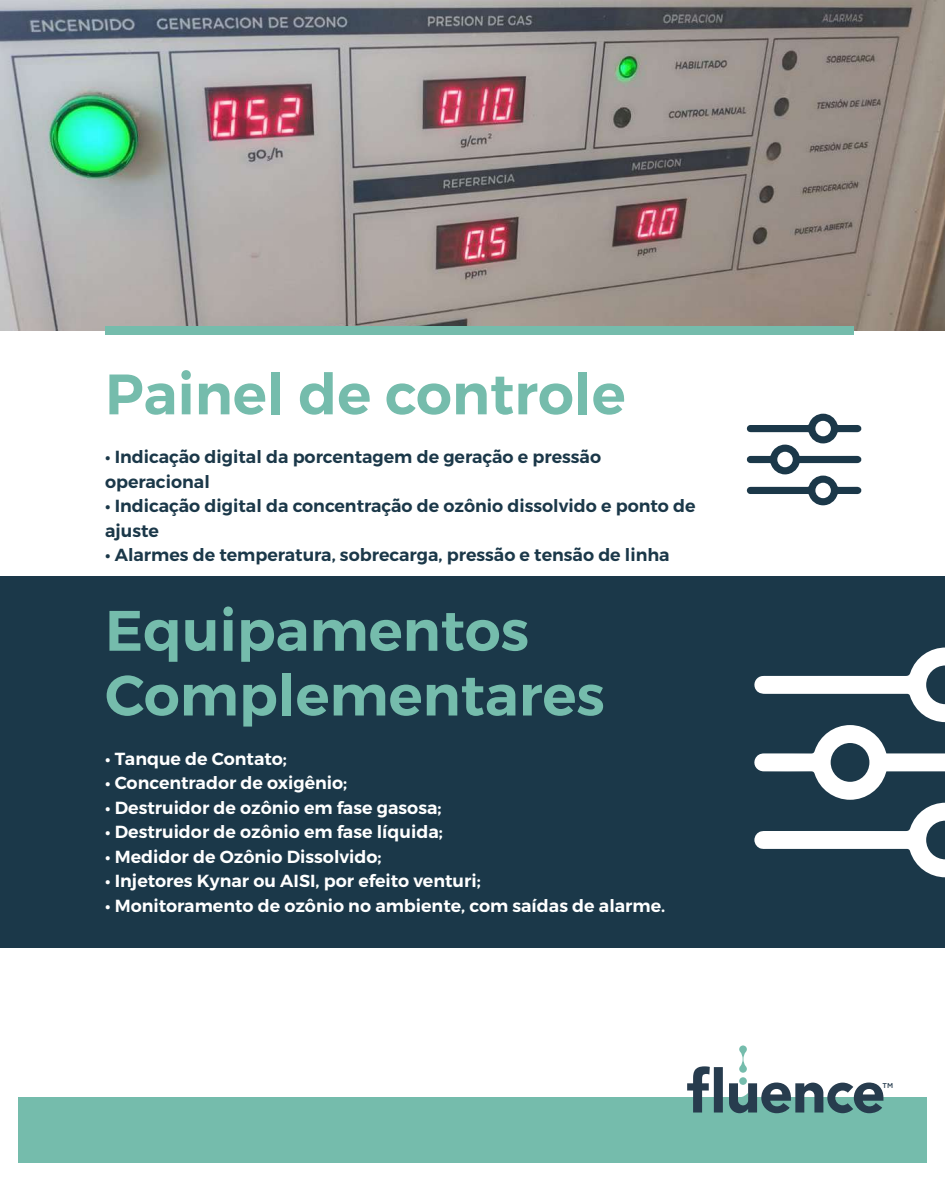
<style>
.page{position:relative;width:945px;height:1182px;background:#fff}
.page>*{position:absolute;margin:0;border:0;box-sizing:border-box;transform-origin:0 0}
.t1{font:600 56.88px/64.8px "Montserrat";color:#75bcac}
.t2{font:600 17.5px "Montserrat";color:#fff}
.t3{font:600 17.5px/24.5px "Montserrat";color:#1b3849}
.t4{font:500 7px "Gotham";color:#273c4e}
</style>
<div class="page">
<img style="left:0;top:0;width:945px;height:330px">
<div style="left:0;top:576px;width:945px;height:372px;background:#1b3849"></div>
<div style="left:18px;top:1097px;width:909px;height:65px;background:#75bcac"></div>
<svg style="left:687px;top:1045px;width:196px;height:68px"></svg>
<div style="left:105px;top:326px;width:748px;height:9px;background:#75bcac"></div>
<svg style="left:746px;top:413px;width:115px;height:92px"></svg>
<svg style="left:754px;top:647px;width:191px;height:230px"></svg>
<h1 class="t1" style="left:105px;top:362px;width:522px">Painel de controle</h1>
<p class="t3" style="left:105px;top:445px;width:498px">• Indicação digital da porcentagem de geração e pressão operacional</p>
<p class="t3" style="left:105px;top:494px;width:592px">• Indicação digital da concentração de ozônio dissolvido e ponto de ajuste</p>
<p class="t3" style="left:105px;top:543px;width:566px">• Alarmes de temperatura, sobrecarga, pressão e tensão de linha</p>
<h1 class="t1" style="left:105px;top:598px;width:501px">Equipamentos<br>Complementares</h1>
<p class="t2" style="left:105px;top:747px;width:183px">• Tanque de Contato;</p>
<p class="t2" style="left:105px;top:772px;width:244px">• Concentrador de oxigênio;</p>
<p class="t2" style="left:105px;top:796px;width:338px">• Destruidor de ozônio em fase gasosa;</p>
<p class="t2" style="left:105px;top:821px;width:339px">• Destruidor de ozônio em fase líquida;</p>
<p class="t2" style="left:105px;top:845px;width:278px">• Medidor de Ozônio Dissolvido;</p>
<p class="t2" style="left:105px;top:870px;width:377px">• Injetores Kynar ou AISI, por efeito venturi;</p>
<p class="t2" style="left:105px;top:894px;width:562px">• Monitoramento de ozônio no ambiente, com saídas de alarme.</p>
<p class="t4" style="left:883px;top:1080px;width:12px">TM</p>
</div>
